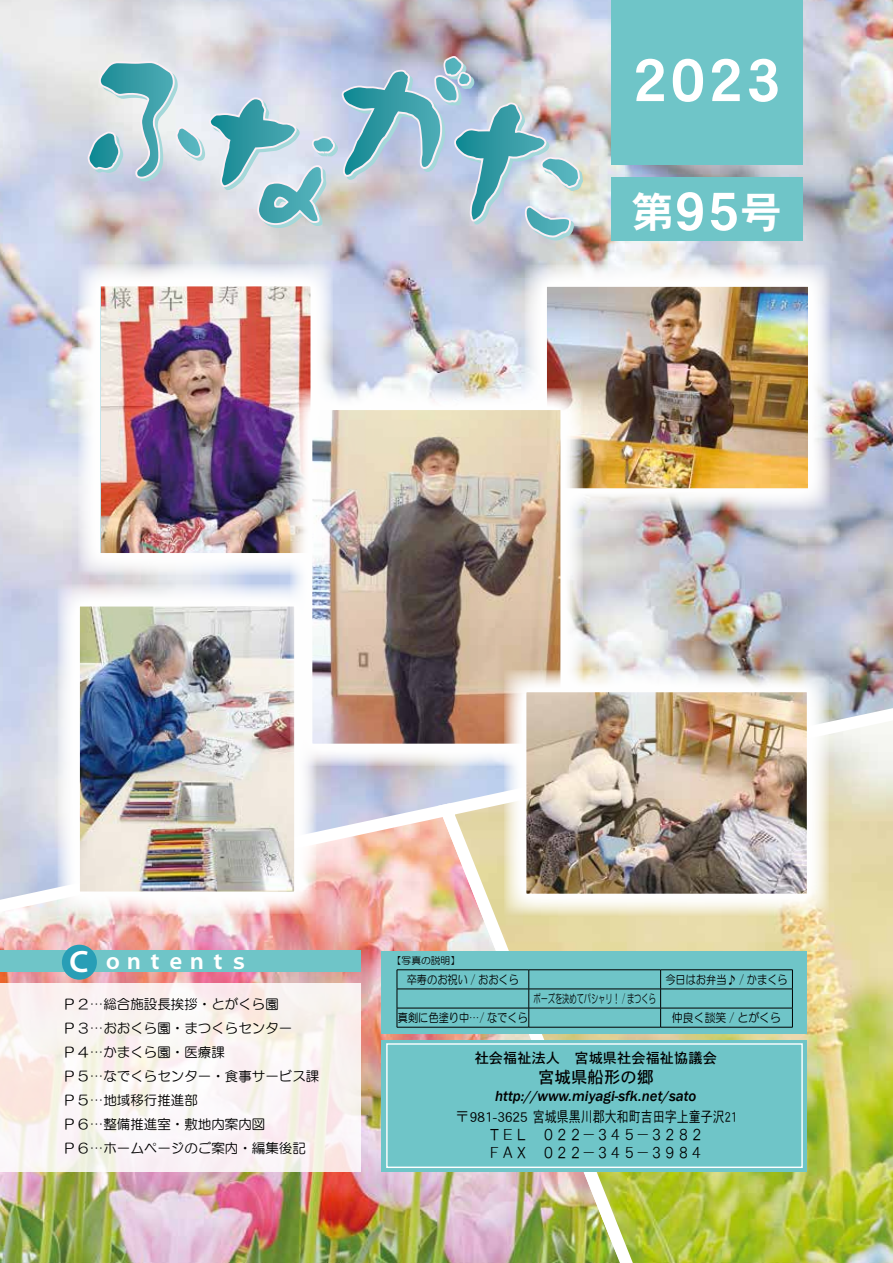
<style>
.page{position:relative;width:893px;height:1263px;background:#fff}
.page>*{position:absolute;margin:0;border:0;box-sizing:border-box;transform-origin:0 0}
.t1{font:58.5px "DFHS Gothic Std W7";color:#fff}
.t2{font:52.5px "DFHS Gothic Std W7";color:#fff}
.t3{font:42px "DFHS Gothic Std W7";color:#fff}
.t4{font:700 27px "Koz Go Pro";color:#fff}
.t5{font:700 21px "Koz Go Pro";color:#fff}
.t6{font:16.5px "DFHS Gothic Std W5";color:#000}
.t7{font:italic 500 15px "Franklin Gothic";color:#000}
.t8{font:15px "RF Gothic Md 90 pv RKSJ H";color:#000;scale:.9 1}
.t9{font:15px "DFHS Gothic Std W3";color:#000}
.t10{font:14.25px "DFHS Gothic Std W5";color:#000}
.t11{font:13.5px/24px "RF Sirius Md 90 pv RKSJ H";color:#000}
.t12{font:12px "RF Sirius Md 90 pv RKSJ H";color:#000;scale:.85 1}
.t13{font:12px "RF Sirius Md 90 pv RKSJ H";color:#000;scale:.6 1}
.t14{font:12px "RF Sirius Md 90 pv RKSJ H";color:#000;scale:.91 1}
.t15{font:9.75px "RF Sirius Md 90 pv RKSJ H";color:#000}
</style>
<div class="page">
<img style="left:0;top:0;width:893px;height:796px">
<img style="left:0;top:796px;width:430px;height:467px">
<img style="left:430px;top:696px;width:463px;height:567px">
<div style="left:382px;top:1040px;width:425px;height:131px;background:#6fc5c8"></div>
<div style="left:611px;top:0;width:191px;height:165px;background:#6fc5c8"></div>
<div style="left:611px;top:177px;width:191px;height:63px;background:#6fc5c8"></div>
<svg style="left:0;top:983px;width:360px;height:188px;fill:#faf3f2"></svg>
<div style="left:0;top:951px;width:360px;height:21px;background:#6fc5c8"></div>
<div style="left:62px;top:945px;width:35px;height:35px;background:#289eb6;border-radius:50%"></div>
<div style="left:386px;top:1043px;width:417px;height:125px;border:1px solid #fff"></div>
<svg style="left:87px;top:53px;width:498px;height:191px;background:#b3c9d4"></svg>
<div style="left:382px;top:951px;width:425px;height:82px;background:#6fc5c8"></div>
<hr style="left:397px;top:969px;width:132px;height:1px;background:#000">
<hr style="left:529px;top:969px;width:132px;height:1px;background:#000">
<hr style="left:661px;top:969px;width:132px;height:1px;background:#000">
<hr style="left:397px;top:989px;width:132px;height:1px;background:#000">
<hr style="left:529px;top:989px;width:132px;height:1px;background:#000">
<hr style="left:661px;top:989px;width:132px;height:1px;background:#000">
<hr style="left:397px;top:1008px;width:132px;height:1px;background:#000">
<svg style="left:397px;top:970px;width:1px;height:57px"></svg>
<hr style="left:529px;top:1008px;width:132px;height:1px;background:#000">
<svg style="left:529px;top:970px;width:1px;height:57px"></svg>
<hr style="left:661px;top:1008px;width:132px;height:1px;background:#000">
<svg style="left:660px;top:970px;width:1px;height:57px"></svg>
<svg style="left:792px;top:970px;width:1px;height:57px"></svg>
<hr style="left:397px;top:1027px;width:132px;height:1px;background:#000">
<hr style="left:529px;top:1027px;width:132px;height:1px;background:#000">
<hr style="left:661px;top:1027px;width:132px;height:1px;background:#000">
<img style="left:101px;top:287px;width:209px;height:265px">
<div style="left:78px;top:264px;width:255px;height:311px;border:22px solid #fff"></div>
<img style="left:547px;top:287px;width:260px;height:201px">
<div style="left:524px;top:264px;width:306px;height:247px;border:22px solid #fff"></div>
<img style="left:80px;top:607px;width:214px;height:284px">
<div style="left:57px;top:584px;width:260px;height:330px;border:22px solid #fff"></div>
<img style="left:313px;top:411px;width:247px;height:332px">
<div style="left:290px;top:388px;width:293px;height:378px;border:22px solid #fff"></div>
<img style="left:527px;top:693px;width:279px;height:200px">
<div style="left:504px;top:670px;width:325px;height:246px;border:22px solid #fff"></div>
<h1 class="t1" style="left:621px;top:49px;width:173px">２０２３</h1>
<h3 class="t3" style="left:632px;top:189px;width:43px">第</h3>
<h2 class="t2" style="left:664px;top:183px;width:88px">９５</h2>
<h3 class="t3" style="left:740px;top:189px;width:43px">号</h3>
<h3 class="t4" style="left:66px;top:944px;width:28px">Ｃ</h3>
<h3 class="t5" style="left:102px;top:948px;width:149px">ｏｎｔｅｎｔｓ</h3>
<p class="t15" style="left:392px;top:956px;width:70px">【写真の説明【</p>
<p class="t12" style="left:407px;top:973px;width:133px">卒寿のお祝い / おおくら</p>
<p class="t12" style="left:665px;top:973px;width:146px">今日はお弁当♪ / かまくら</p>
<p class="t11" style="left:63px;top:992px;width:258px">Ｐ２…総合施設長挨拶・とがくら園<br>Ｐ３…おおくら園・まつくらセンター<br>Ｐ４…かまくら園・医療課<br>Ｐ５…なでくらセンター・食事サービス課<br>Ｐ５…地域移行推進部<br>Ｐ６…整備推進室・敷地内案内図<br>Ｐ６…ホームページのご案内・編集後記</p>
<p class="t13" style="left:533px;top:992px;width:206px">ポーズを決めてパシャリ！ / まつくら</p>
<p class="t12" style="left:398px;top:1012px;width:155px">真剣に色塗り中…/ なでくら</p>
<p class="t14" style="left:672px;top:1012px;width:121px">仲良く談笑 / とがくら</p>
<p class="t10" style="left:475px;top:1050px;width:244px">社会福祉法人　宮城県社会福祉協議会</p>
<p class="t6" style="left:538px;top:1068px;width:117px">宮城県船形の郷</p>
<p class="t7" style="left:495px;top:1087px;width:203px">http://www.miyagi-sfk.net/sato</p>
<p class="t9" style="left:455px;top:1109px;width:284px">〒981-3625 宮城県黒川郡大和町吉田字上童子沢21</p>
<p class="t8" style="left:542px;top:1127px;width:181px">０２２－３４５－３２８２</p>
<p class="t8" style="left:488px;top:1127px;width:46px">ＴＥＬ</p>
<p class="t8" style="left:488px;top:1145px;width:46px">ＦＡＸ</p>
<p class="t8" style="left:542px;top:1145px;width:181px">０２２－３４５－３９８４</p>
</div>
